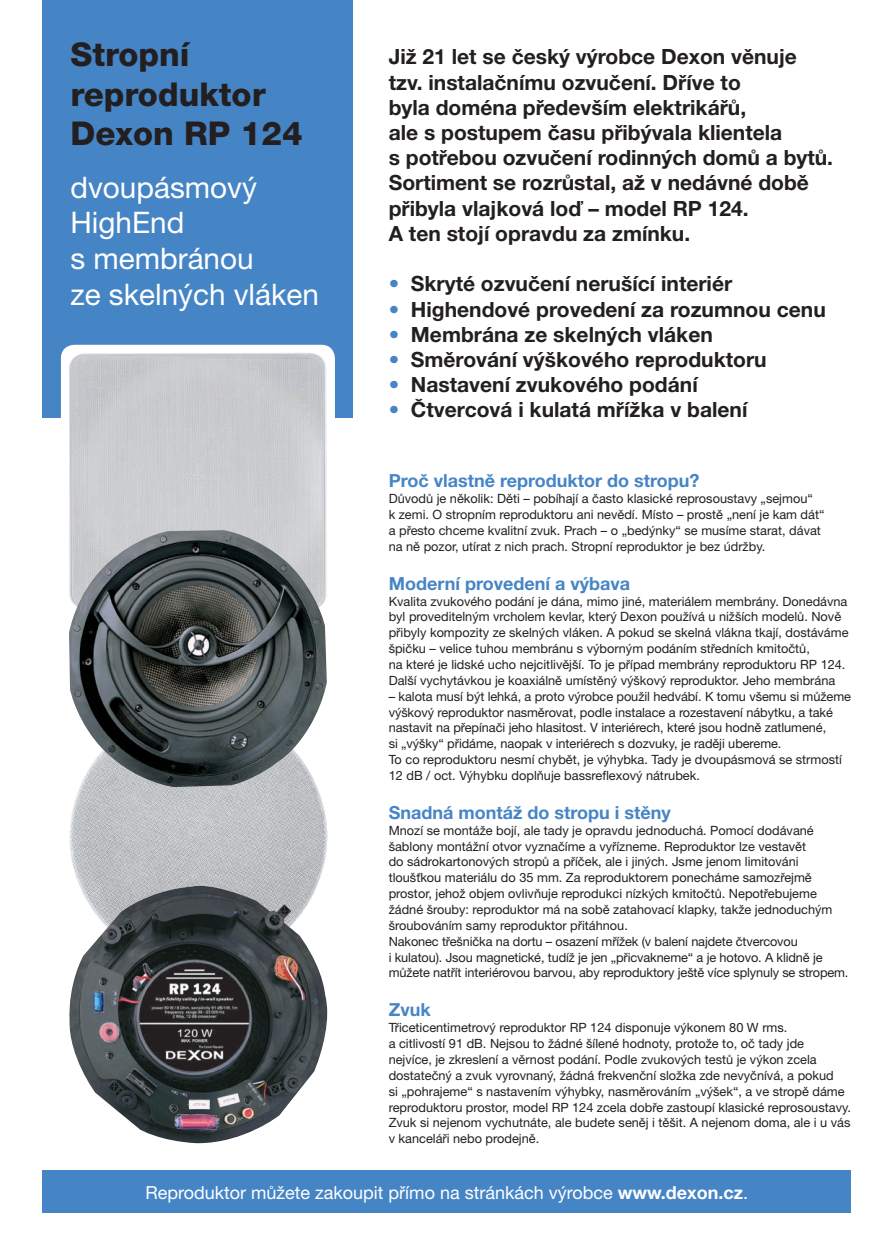
<style>
.page{position:relative;width:893px;height:1254px;background:#fff}
.page>*{position:absolute;margin:0;border:0;box-sizing:border-box;transform-origin:0 0}
.t1{font:800 32.85px/39.3px "Helvetica Neue LT Pro";color:#231f20}
.t2{font:29.7px/35.5px "Helvetica Neue CE";color:#fff}
.t3{font:700 21px/25.2px "Helvetica Neue CE";color:#231f20}
.t4{font:700 18px "Helvetica Neue CE";color:#4685c5}
.t5{font:18px "Helvetica Neue CE";color:#fff}
.t6{font:12.75px/15.9px "Helvetica Neue CE";color:#231f20}
.s1{color:#4685c5}
.s2{font-weight:700}
</style>
<div class="page">
<div style="left:43px;top:1169px;width:808px;height:43px;background:#4685c5"></div>
<div style="left:43px;top:0;width:310px;height:417px;background:#4685c5"></div>
<div style="left:61px;top:345px;width:274px;height:271px;background:#fff;border-radius:13px"></div>
<img style="left:69px;top:353px;width:258px;height:177px">
<img style="left:69px;top:787px;width:258px;height:98px">
<img style="left:69px;top:885px;width:258px;height:257px">
<img style="left:69px;top:530px;width:258px;height:257px">
<h1 class="t1" style="left:70px;top:35px;width:234px">Stropní reproduktor<br>Dexon RP 124</h1>
<h2 class="t2" style="left:70px;top:169px;width:250px">dvoupásmový<br>HighEnd<br>s membránou<br>ze skelných vláken</h2>
<p class="t3" style="left:388px;top:44px;width:446px">Již 21 let se český výrobce Dexon věnuje tzv. instalačnímu ozvučení. Dříve to<br>byla doména především elektrikářů,<br>ale s postupem času přibývala klientela<br>s potřebou ozvučení rodinných domů a bytů.<br>Sortiment se rozrůstal, až v nedávné době přibyla vlajková loď – model RP 124.<br>A ten stojí opravdu za zmínku.</p>
<h3 class="t3" style="left:388px;top:271px;width:345px"><span class="s1">•</span> Skryté ozvučení nerušící interiér</h3>
<h3 class="t3" style="left:388px;top:296px;width:438px"><span class="s1">•</span> Highendové provedení za rozumnou cenu</h3>
<h3 class="t3" style="left:388px;top:322px;width:325px"><span class="s1">•</span> Membrána ze skelných vláken</h3>
<h3 class="t3" style="left:388px;top:347px;width:379px"><span class="s1">•</span> Směrování výškového reproduktoru</h3>
<h3 class="t3" style="left:388px;top:372px;width:310px"><span class="s1">•</span> Nastavení zvukového podání</h3>
<h3 class="t3" style="left:388px;top:397px;width:360px"><span class="s1">•</span> Čtvercová i kulatá mřížka v balení</h3>
<h3 class="t4" style="left:388px;top:471px;width:312px">Proč vlastně reproduktor do stropu?</h3>
<p class="t6" style="left:388px;top:490px;width:437px">Důvodů je několik: Děti – pobíhají a často klasické reprosoustavy „sejmou“<br>k zemi. O stropním reproduktoru ani nevědí. Místo – prostě „není je kam dát“ a přesto chceme kvalitní zvuk. Prach – o „bedýnky“ se musíme starat, dávat na ně pozor, utírat z nich prach. Stropní reproduktor je bez údržby.</p>
<h3 class="t4" style="left:388px;top:573px;width:243px">Moderní provedení a výbava</h3>
<p class="t6" style="left:388px;top:593px;width:461px">Kvalita zvukového podání je dána, mimo jiné, materiálem membrány. Donedávna byl proveditelným vrcholem kevlar, který Dexon používá u nižších modelů. Nově přibyly kompozity ze skelných vláken. A pokud se skelná vlákna tkají, dostáváme špičku – velice tuhou membránu s výborným podáním středních kmitočtů,<br>na které je lidské ucho nejcitlivější. To je případ membrány reproduktoru RP 124.<br>Další vychytávkou je koaxiálně umístěný výškový reproduktor. Jeho membrána</p>
<p class="t6" style="left:388px;top:688px;width:464px">– kalota musí být lehká, a proto výrobce použil hedvábí. K tomu všemu si můžeme výškový reproduktor nasměrovat, podle instalace a rozestavení nábytku, a také nastavit na přepínači jeho hlasitost. V interiérech, které jsou hodně zatlumené,<br>si „výšky“ přidáme, naopak v interiérech s dozvuky, je raději ubereme.<br>To co reproduktoru nesmí chybět, je výhybka. Tady je dvoupásmová se strmostí 12 dB / oct. Výhybku doplňuje bassreflexový nátrubek.</p>
<h3 class="t4" style="left:388px;top:802px;width:284px">Snadná montáž do stropu i stěny</h3>
<p class="t6" style="left:388px;top:822px;width:461px">Mnozí se montáže bojí, ale tady je opravdu jednoduchá. Pomocí dodávané šablony montážní otvor vyznačíme a vyřízneme. Reproduktor lze vestavět<br>do sádrokartonových stropů a příček, ale i jiných. Jsme jenom limitováni tloušťkou materiálu do 35 mm. Za reproduktorem ponecháme samozřejmě prostor, jehož objem ovlivňuje reprodukci nízkých kmitočtů. Nepotřebujeme žádné šrouby: reproduktor má na sobě zatahovací klapky, takže jednoduchým šroubováním samy reproduktor přitáhnou.<br>Nakonec třešnička na dortu – osazení mřížek (v balení najdete čtvercovou<br>i kulatou). Jsou magnetické, tudíž je jen „přicvakneme“ a je hotovo. A klidně je můžete natřít interiérovou barvou, aby reproduktory ještě více splynuly se stropem.</p>
<h3 class="t4" style="left:388px;top:999px;width:44px">Zvuk</h3>
<p class="t6" style="left:388px;top:1019px;width:464px">Třiceticentimetrový reproduktor RP 124 disponuje výkonem 80 W rms.<br>a citlivostí 91 dB. Nejsou to žádné šílené hodnoty, protože to, oč tady jde<br>nejvíce, je zkreslení a věrnost podání. Podle zvukových testů je výkon zcela dostatečný a zvuk vyrovnaný, žádná frekvenční složka zde nevyčnívá, a pokud<br>si „pohrajeme“ s nastavením výhybky, nasměrováním „výšek“, a ve stropě dáme reproduktoru prostor, model RP 124 zcela dobře zastoupí klasické reprosoustavy.<br>Zvuk si nejenom vychutnáte, ale budete seněj i těšit. A nejenom doma, ale i u vás v kanceláři nebo prodejně.</p>
<h3 class="t5" style="left:145px;top:1181px;width:604px">Reproduktor můžete zakoupit přímo na stránkách výrobce <span class="s2">www.dexon.cz</span>.</h3>
</div>
